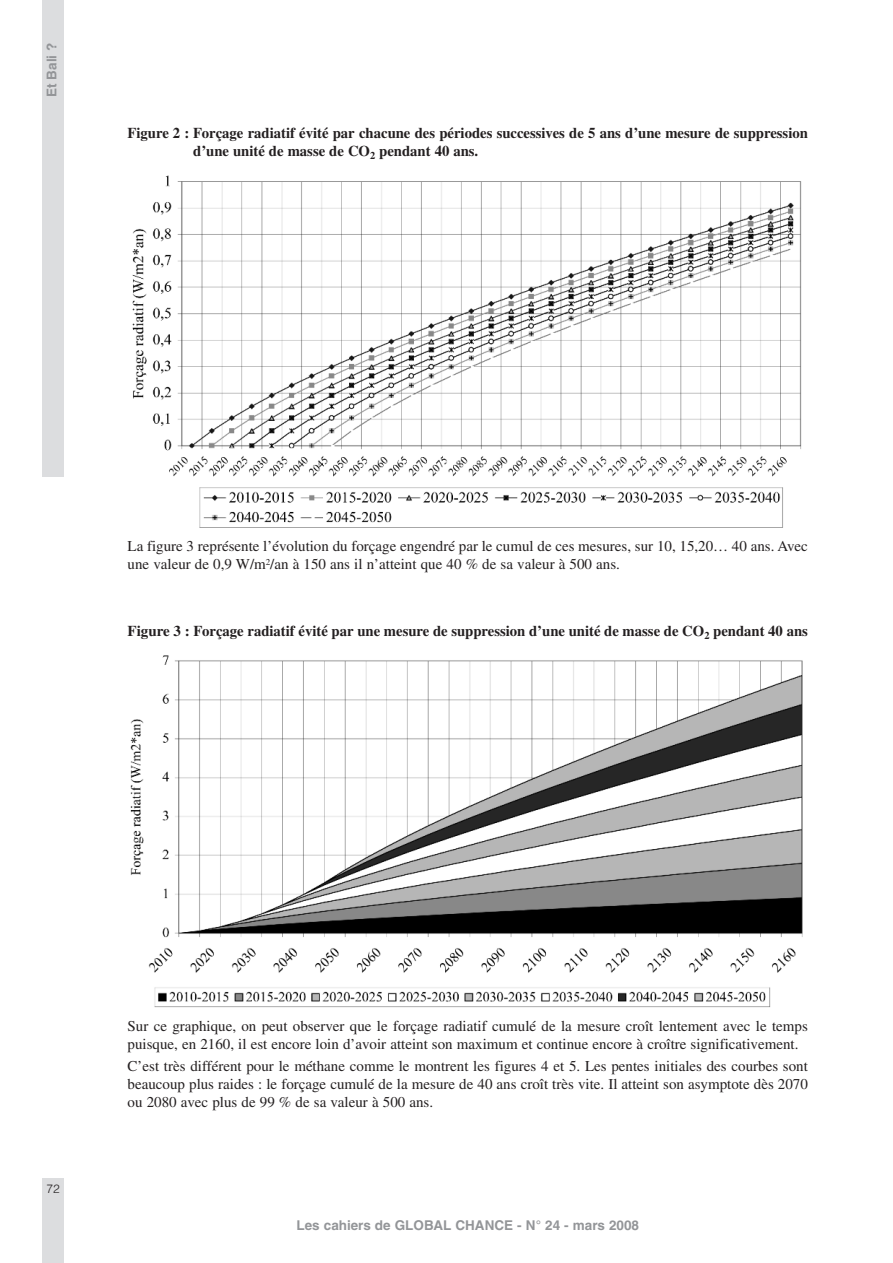
<style>
.page{position:relative;width:893px;height:1263px;background:#fff}
.page>*{position:absolute;margin:0;border:0;box-sizing:border-box;transform-origin:0 0}
.t1{font:15px/18px "Times";color:#231f20}
.t2{font:700 15px/18px "Times";color:#231f20}
.t3{font:700 13.5px "Helvetica";color:#939598}
.t4{font:300 12px "Helvetica";color:#231f20}
</style>
<div class="page">
<img style="left:130px;top:655px;width:673px;height:353px">
<img style="left:132px;top:175px;width:670px;height:353px">
<div style="left:43px;top:1178px;width:21px;height:85px;background:#dcdddf"></div>
<div style="left:43px;top:0;width:21px;height:476px;background:#dcdddf"></div>
<p class="t3" style="left:47px;top:97px;width:56px;rotate:-90deg">Et Bali ?</p>
<p class="t2" style="left:193px;top:125px;width:616px;text-indent:-66px">Figure 2 : Forçage radiatif évité par chacune des périodes successives de 5 ans d’une mesure de suppression d’une unité de masse de CO<sub>2</sub> pendant 40 ans.</p>
<p class="t1" style="left:128px;top:539px;width:682px">La figure 3 représente l’évolution du forçage engendré par le cumul de ces mesures, sur 10, 15,20… 40 ans. Avec une valeur de 0,9 W/m<sup>2</sup>/an à 150 ans il n’atteint que 40 % de sa valeur à 500 ans.</p>
<p class="t2" style="left:128px;top:623px;width:682px">Figure 3 : Forçage radiatif évité par une mesure de suppression d’une unité de masse de CO<sub>2</sub> pendant 40 ans</p>
<p class="t4" style="left:46px;top:1182px;width:15px">72</p>
<p class="t1" style="left:128px;top:1018px;width:682px">Sur ce graphique, on peut observer que le forçage radiatif cumulé de la mesure croît lentement avec le temps puisque, en 2160, il est encore loin d’avoir atteint son maximum et continue encore à croître significativement.</p>
<p class="t1" style="left:128px;top:1059px;width:682px;text-align:justify">C’est très différent pour le méthane comme le montrent les figures 4 et 5. Les pentes initiales des courbes sont beaucoup plus raides : le forçage cumulé de la mesure de 40 ans croît très vite. Il atteint son asymptote dès 2070 ou 2080 avec plus de 99 % de sa valeur à 500 ans.</p>
<p class="t3" style="left:296px;top:1220px;width:344px">Les cahiers de GLOBAL CHANCE - N° 24 - mars 2008</p>
</div>
